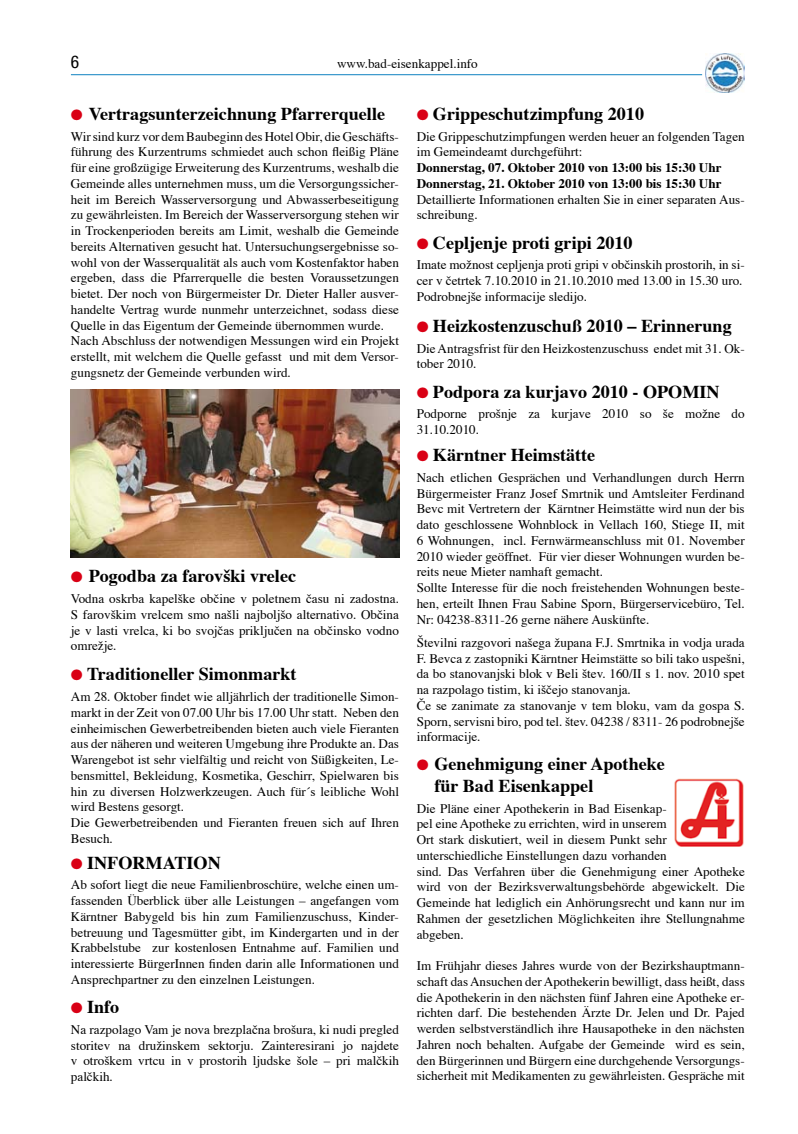
<style>
.page{position:relative;width:798px;height:1134px;background:#fff}
.page>*{position:absolute;margin:0;border:0;box-sizing:border-box;transform-origin:0 0}
.t1{font:700 18.12px/21.8px "Times CE";color:#000}
.t2{font:condensed 17.5px "Helvetica Neue";color:#000}
.t3{font:13.12px/15.8px "Times CE";color:#000}
.t4{font:700 13.12px/15.8px "Times CE";color:#000}
.s1{color:#d90015}
</style>
<div class="page">
<img style="left:705px;top:53px;width:39px;height:40px">
<hr style="left:71px;top:74px;width:630px;height:1px;background:#0e81c0">
<img style="left:71px;top:390px;width:328px;height:167px">
<img style="left:674px;top:778px;width:70px;height:69px">
<h2 class="t2" style="left:71px;top:52px;width:10px">6</h2>
<p class="t3" style="left:337px;top:57px;width:142px">www.bad-eisenkappel.info</p>
<h1 class="t1" style="left:71px;top:104px;width:315px"><span class="s1">●</span> Vertragsunterzeichnung Pfarrerquelle</h1>
<p class="t3" style="left:71px;top:129px;width:329px">Wirsind kurz vor demBaubeginn des Hotel Obir, die Geschäfts&shy;führung des Kurzentrums schmiedet auch schon fleißig Pläne für eine großzügige Erweiterung des Kurzentrums, weshalb die Gemeinde alles unternehmen muss, um die Versorgungssicher&shy;heit im Bereich Wasserversorgung und Abwasserbeseitigung zu gewährleisten. Im Bereich der Wasserversorgung stehen wir in Trockenperioden bereits am Limit, weshalb die Gemeinde bereits Alternativen gesucht hat. Untersuchungsergebnisse so&shy;wohl von der Wasserqualität als auch vom Kostenfaktor haben ergeben, dass die Pfarrerquelle die besten Voraussetzungen bietet. Der noch von Bürgermeister Dr. Dieter Haller ausver&shy;handelte Vertrag wurde nunmehr unterzeichnet, sodass diese Quelle in das Eigentum der Gemeinde übernommen wurde.<br>Nach Abschluss der notwendigen Messungen wird ein Projekt erstellt, mit welchem die Quelle gefasst und mit dem Versor&shy;gungsnetz der Gemeinde verbunden wird.</p>
<h1 class="t1" style="left:416px;top:104px;width:229px"><span class="s1">●</span> Grippeschutzimpfung 2010</h1>
<p class="t3" style="left:416px;top:129px;width:329px">Die Grippeschutzimpfungen werden heuer an folgenden Tagen im Gemeindeamt durchgeführt:</p>
<p class="t4" style="left:416px;top:160px;width:306px">Donnerstag, 07. Oktober 2010 von 13:00 bis 15:30 Uhr<br>Donnerstag, 21. Oktober 2010 von 13:00 bis 15:30 Uhr</p>
<p class="t3" style="left:416px;top:192px;width:329px">Detaillierte Informationen erhalten Sie in einer separaten Aus&shy;schreibung.</p>
<h1 class="t1" style="left:416px;top:232px;width:217px"><span class="s1">●</span> Cepljenje proti gripi 2010</h1>
<p class="t3" style="left:416px;top:258px;width:329px">Imate možnost cepljenja proti gripi v občinskih prostorih, in si&shy;cer v četrtek 7.10.2010 in 21.10.2010 med 13.00 in 15.30 uro.<br>Podrobnejše informacije sledijo.</p>
<h1 class="t1" style="left:416px;top:316px;width:316px"><span class="s1">●</span> Heizkostenzuschuß 2010 – Erinnerung</h1>
<p class="t3" style="left:416px;top:341px;width:329px">Die Antragsfrist für den Heizkostenzuschuss endet mit 31. Ok&shy;tober 2010.</p>
<h1 class="t1" style="left:416px;top:381px;width:304px"><span class="s1">●</span> Podpora za kurjavo 2010 - OPOMIN</h1>
<p class="t3" style="left:416px;top:407px;width:329px">Podporne prošnje za kurjave 2010 so še možne do<br>31.10.2010.</p>
<h1 class="t1" style="left:416px;top:445px;width:180px"><span class="s1">●</span> Kärntner Heimstätte</h1>
<p class="t3" style="left:416px;top:470px;width:329px">Nach etlichen Gesprächen und Verhandlungen durch Herrn Bürgermeister Franz Josef Smrtnik und Amtsleiter Ferdinand Bevc mit Vertretern der Kärntner Heimstätte wird nun der bis dato geschlossene Wohnblock in Vellach 160, Stiege II, mit 6 Wohnungen, incl. Fernwärmeanschluss mit 01. November 2010 wieder geöffnet. Für vier dieser Wohnungen wurden be&shy;reits neue Mieter namhaft gemacht.<br>Sollte Interesse für die noch freistehenden Wohnungen beste&shy;hen, erteilt Ihnen Frau Sabine Sporn, Bürgerservicebüro, Tel.<br>Nr: 04238-8311-26 gerne nähere Auskünfte.</p>
<p class="t3" style="left:416px;top:635px;width:329px">Številni razgovori našega župana F.J. Smrtnika in vodja urada F. Bevca z zastopniki Kärntner Heimstätte so bili tako uspešni, da bo stanovanjski blok v Beli štev. 160/II s 1. nov. 2010 spet na razpolago tistim, ki iščejo stanovanja.<br>Če se zanimate za stanovanje v tem bloku, vam da gospa S.<br>Sporn, servisni biro, pod tel. štev. 04238 / 8311- 26 podrobnejše informacije.</p>
<h1 class="t1" style="left:434px;top:754px;width:232px;text-indent:-18px"><span class="s1">●</span> Genehmigung einer Apotheke für Bad Eisenkappel</h1>
<p class="t3" style="left:416px;top:801px;width:329px">Die Pläne einer Apothekerin in Bad Eisenkap-<br>pel eine Apotheke zu errichten, wird in unserem<br>Ort stark diskutiert, weil in diesem Punkt sehr unterschiedliche Einstellungen dazu vorhanden<br>sind. Das Verfahren über die Genehmigung einer Apotheke wird von der Bezirksverwaltungsbehörde abgewickelt. Die Gemeinde hat lediglich ein Anhörungsrecht und kann nur im Rahmen der gesetzlichen Möglichkeiten ihre Stellungnahme abgeben.</p>
<p class="t3" style="left:416px;top:959px;width:329px;text-align:justify">Im Frühjahr dieses Jahres wurde von der Bezirkshauptmann&shy;schaft dasAnsuchen derApothekerin bewilligt, dass heißt, dass die Apothekerin in den nächsten fünf Jahren eine Apotheke er&shy;richten darf. Die bestehenden Ärzte Dr. Jelen und Dr. Pajed werden selbstverständlich ihre Hausapotheke in den nächsten Jahren noch behalten. Aufgabe der Gemeinde wird es sein, den Bürgerinnen und Bürgern eine durchgehende Versorgungs&shy;sicherheit mit Medikamenten zu gewährleisten. Gespräche mit</p>
<h1 class="t1" style="left:71px;top:566px;width:226px"><span class="s1">●</span> Pogodba za farovški vrelec</h1>
<p class="t3" style="left:71px;top:592px;width:329px;text-align:justify">Vodna oskrba kapelške občine v poletnem času ni zadostna.<br>S farovškim vrelcem smo našli najboljšo alternativo. Občina je v lasti vrelca, ki bo svojčas priključen na občinsko vodno omrežje.</p>
<h1 class="t1" style="left:71px;top:664px;width:227px"><span class="s1">●</span> Traditioneller Simonmarkt</h1>
<p class="t3" style="left:71px;top:690px;width:329px">Am 28. Oktober findet wie alljährlich der traditionelle Simon&shy;markt in der Zeit von 07.00 Uhr bis 17.00 Uhr statt. Neben den einheimischen Gewerbetreibenden bieten auch viele Fieranten aus der näheren und weiteren Umgebung ihre Produkte an. Das Warengebot ist sehr vielfältig und reicht von Süßigkeiten, Le&shy;bensmittel, Bekleidung, Kosmetika, Geschirr, Spielwaren bis hin zu diversen Holzwerkzeugen. Auch für´s leibliche Wohl wird Bestens gesorgt.<br>Die Gewerbetreibenden und Fieranten freuen sich auf Ihren Besuch.</p>
<h1 class="t1" style="left:71px;top:852px;width:151px"><span class="s1">●</span> INFORMATION</h1>
<p class="t3" style="left:71px;top:878px;width:329px;text-align:justify">Ab sofort liegt die neue Familienbroschüre, welche einen um&shy;fassenden Überblick über alle Leistungen – angefangen vom Kärntner Babygeld bis hin zum Familienzuschuss, Kinder&shy;betreuung und Tagesmütter gibt, im Kindergarten und in der Krabbelstube zur kostenlosen Entnahme auf. Familien und interessierte BürgerInnen finden darin alle Informationen und Ansprechpartner zu den einzelnen Leistungen.</p>
<h1 class="t1" style="left:71px;top:997px;width:50px"><span class="s1">●</span> Info</h1>
<p class="t3" style="left:71px;top:1022px;width:329px;text-align:justify">Na razpolago Vam je nova brezplačna brošura, ki nudi pregled storitev na družinskem sektorju. Zainteresirani jo najdete v otroškem vrtcu in v prostorih ljudske šole – pri malčkih palčkih.</p>
</div>
